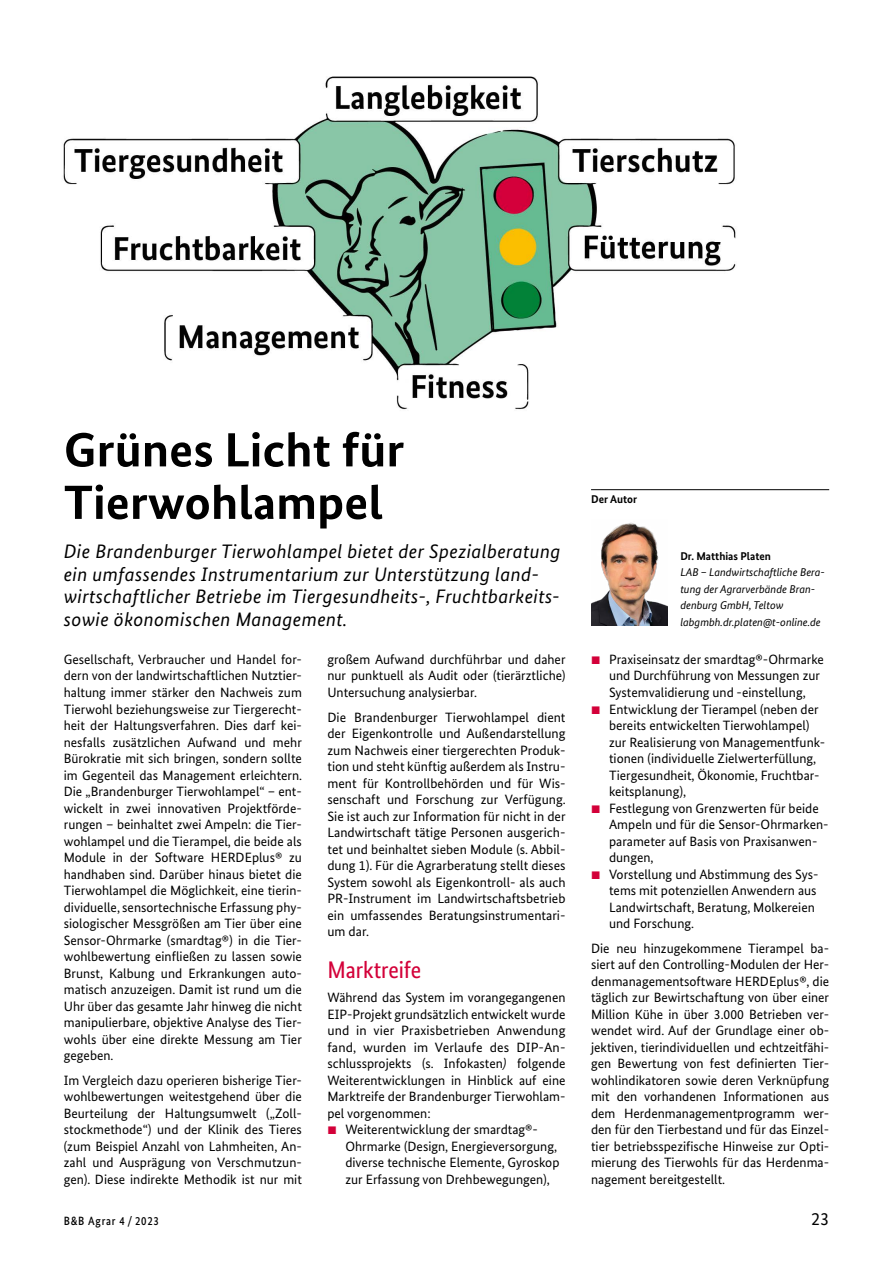
<style>
.page{position:relative;width:893px;height:1263px;background:#fff}
.page>*{position:absolute;margin:0;border:0;box-sizing:border-box;transform-origin:0 0}
.t1{font:700 48px/52.5px "Bundes Sans";color:#000;scale:1.05 1}
.t2{font:24px "Bundes Sans Cond";color:#d30039;scale:1.05 1}
.t3{font:italic 19.5px/22.5px "Bundes Sans";letter-spacing:.02em;color:#000}
.t4{font:18px "Bundes Sans";color:#000}
.t5{font:13.5px/16.5px "Bundes Sans";color:#000;text-align:justify}
.t6{font:500 12px "Bundes Sans";letter-spacing:.07em;color:#000;scale:.9 1}
.t7{font:italic 11.25px/16.5px "Bundes Sans";color:#000}
.t8{font:700 11.25px "Bundes Sans";color:#000}
.s1{font-style:italic}
</style>
<div class="page">
<img style="left:63px;top:76px;width:673px;height:334px">
<img style="left:591px;top:522px;width:77px;height:104px">
<hr style="left:591px;top:489px;width:238px;height:1px;background:#000">
<h1 class="t1" style="left:64px;top:423px;width:326px">Grünes Licht für<br>Tierwohlampel</h1>
<h3 class="t3" style="left:64px;top:540px;width:498px">Die Brandenburger Tierwohlampel bietet der Spezialberatung ein umfassendes Instrumentarium zur Unterstützung land&shy;wirtschaftlicher Betriebe im Tiergesundheits-, Fruchtbarkeits&shy;sowie ökonomischen Management.</h3>
<p class="t5" style="left:64px;top:651px;width:240px">Gesellschaft, Verbraucher und Handel for&shy;dern von der landwirtschaftlichen Nutztier&shy;haltung immer stärker den Nachweis zum Tierwohl beziehungsweise zur Tiergerecht&shy;heit der Haltungsverfahren. Dies darf kei&shy;nesfalls zusätzlichen Aufwand und mehr Bürokratie mit sich bringen, sondern sollte im Gegenteil das Management erleichtern.<br>Die „Brandenburger Tierwohlampel“ – ent&shy;wickelt in zwei innovativen Projektförde&shy;rungen – beinhaltet zwei Ampeln: die Tier&shy;wohlampel und die Tierampel, die beide als Module in der Software HERDEplus® zu handhaben sind. Darüber hinaus bietet die Tierwohlampel die Möglichkeit, eine tierin&shy;dividuelle, sensortechnische Erfassung phy&shy;siologischer Messgrößen am Tier über eine Sensor-Ohrmarke (smardtag®) in die Tier&shy;wohlbewertung einfließen zu lassen sowie Brunst, Kalbung und Erkrankungen auto&shy;matisch anzuzeigen. Damit ist rund um die Uhr über das gesamte Jahr hinweg die nicht manipulierbare, objektive Analyse des Tier&shy;wohls über eine direkte Messung am Tier gegeben.</p>
<p class="t5" style="left:64px;top:1072px;width:240px">Im Vergleich dazu operieren bisherige Tier&shy;wohlbewertungen weitestgehend über die Beurteilung der Haltungsumwelt („Zoll&shy;stockmethode“) und der Klinik des Tieres (zum Beispiel Anzahl von Lahmheiten, An&shy;zahl und Ausprägung von Verschmutzun&shy;gen). Diese indirekte Methodik ist nur mit</p>
<p class="t5" style="left:327px;top:651px;width:240px">großem Aufwand durchführbar und daher nur punktuell als Audit oder (tierärztliche)<br>Untersuchung analysierbar.</p>
<p class="t5" style="left:327px;top:709px;width:240px">Die Brandenburger Tierwohlampel dient der Eigenkontrolle und Außendarstellung zum Nachweis einer tiergerechten Produk&shy;tion und steht künftig außerdem als Instru&shy;ment für Kontrollbehörden und für Wis&shy;senschaft und Forschung zur Verfügung.<br>Sie ist auch zur Information für nicht in der Landwirtschaft tätige Personen ausgerich&shy;tet und beinhaltet sieben Module (s. Abbil&shy;dung 1). Für die Agrarberatung stellt dieses System sowohl als Eigenkontroll- als auch PR-Instrument im Landwirtschaftsbetrieb ein umfassendes Beratungsinstrumentari&shy;um dar.</p>
<h2 class="t2" style="left:327px;top:956px;width:91px">Marktreife</h2>
<p class="t5" style="left:327px;top:989px;width:240px">Während das System im vorangegangenen</p>
<p class="t5" style="left:327px;top:1006px;width:240px">EIP-Projekt grundsätzlich entwickelt wurde</p>
<p class="t5" style="left:327px;top:1022px;width:240px">und in vier Praxisbetrieben Anwendung</p>
<p class="t5" style="left:327px;top:1039px;width:240px">fand, wurden im Verlaufe des DIP-An-</p>
<p class="t5" style="left:327px;top:1055px;width:240px">schlussprojekts (s. Infokasten<span class="s1">)</span> folgende</p>
<p class="t5" style="left:327px;top:1072px;width:240px">Weiterentwicklungen in Hinblick auf eine</p>
<p class="t5" style="left:327px;top:1088px;width:240px">Marktreife der Brandenburger Tierwohlam-</p>
<p class="t5" style="left:327px;top:1105px;width:105px">pel vorgenommen:</p>
<p class="t5" style="left:345px;top:1121px;width:194px">Weiterentwicklung der smardtag®-</p>
<p class="t5" style="left:345px;top:1138px;width:213px">Ohrmarke (Design, Energieversorgung,</p>
<p class="t5" style="left:345px;top:1154px;width:216px">diverse technische Elemente, Gyroskop</p>
<p class="t5" style="left:345px;top:1171px;width:206px">zur Erfassung von Drehbewegungen),</p>
<p class="t8" style="left:591px;top:492px;width:48px">Der Autor</p>
<p class="t8" style="left:680px;top:549px;width:92px">Dr. Matthias Platen</p>
<p class="t7" style="left:680px;top:564px;width:146px">LAB – Landwirtschaftliche Bera&shy;tung der Agrarverbände Bran&shy;denburg GmbH, Teltow labgmbh.dr.platen@t-online.de</p>
<p class="t5" style="left:609px;top:651px;width:221px;text-align:left">Praxiseinsatz der smardtag®-Ohrmarke und Durchführung von Messungen zur Systemvalidierung und -einstellung, Entwicklung der Tierampel (neben der bereits entwickelten Tierwohlampel) zur Realisierung von Managementfunk&shy;tionen (individuelle Zielwerterfüllung, Tiergesundheit, Ökonomie, Fruchtbar&shy;keitsplanung),<br>Festlegung von Grenzwerten für beide Ampeln und für die Sensor-Ohrmarken&shy;parameter auf Basis von Praxisanwen&shy;dungen,<br>Vorstellung und Abstimmung des Sys&shy;tems mit potenziellen Anwendern aus Landwirtschaft, Beratung, Molkereien und Forschung.</p>
<p class="t5" style="left:591px;top:940px;width:240px">Die neu hinzugekommene Tierampel ba&shy;siert auf den Controlling-Modulen der Her&shy;denmanagementsoftware HERDEplus®, die täglich zur Bewirtschaftung von über einer Million Kühe in über 3.000 Betrieben ver&shy;wendet wird. Auf der Grundlage einer ob&shy;jektiven, tierindividuellen und echtzeitfähi&shy;gen Bewertung von fest definierten Tier&shy;wohlindikatoren sowie deren Verknüpfung mit den vorhandenen Informationen aus dem Herdenmanagementprogramm wer&shy;den für den Tierbestand und für das Einzel&shy;tier betriebsspezifische Hinweise zur Opti&shy;mierung des Tierwohls für das Herdenma&shy;nagement bereitgestellt.</p>
<p class="t6" style="left:64px;top:1213px;width:107px">B&amp;B Agrar 4 / 2023</p>
<h3 class="t4" style="left:811px;top:1208px;width:19px">23</h3>
</div>
